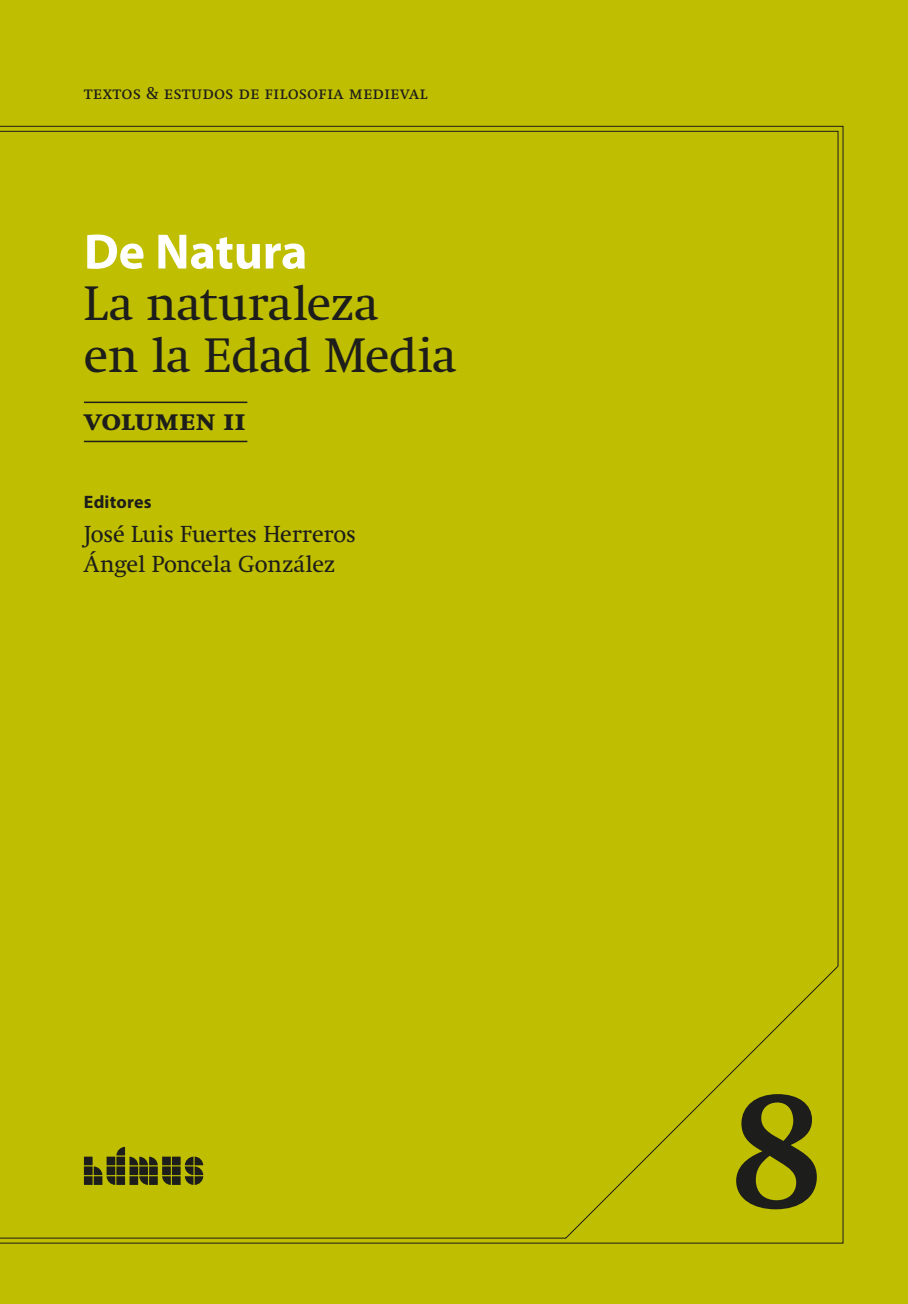
<style>
.page{position:relative;width:908px;height:1304px;background:#fff}
.page>*{position:absolute;margin:0;border:0;box-sizing:border-box;transform-origin:0 0}
.t1{font:700 164.8px "Swift";color:#1d1d1b}
.t2{font:700 50px "Myriad Pro";letter-spacing:-.005em;color:#fff}
.t3{font:48px/51.6px "Swift";letter-spacing:.005em;color:#1d1d1b}
.t4{font:28px "Swift Extra Bold SC";letter-spacing:-.005em;color:#1d1d1b}
.t5{font:23px/30px "Swift";letter-spacing:-.01em;color:#1d1d1b}
.t6{font:18px "Swift";color:#1d1d1b}
.t7{font:700 18px "Myriad Pro";letter-spacing:.01em;color:#1d1d1b}
</style>
<div class="page">
<div style="left:0;top:0;width:907px;height:1304px;background:#bfbe00"></div>
<svg style="left:84px;top:1147px;width:119px;height:38px"></svg>
<svg style="left:564px;top:965px;width:275px;height:274px"></svg>
<hr style="left:84px;top:402px;width:163px;height:1px;background:#1d1d1b">
<hr style="left:84px;top:441px;width:163px;height:1px;background:#1d1d1b">
<p class="t6" style="left:84px;top:82px;width:345px">Textos &amp; Estudos de Filosofia Medieval</p>
<h2 class="t2" style="left:84px;top:219px;width:225px">De Natura</h2>
<h3 class="t3" style="left:84px;top:278px;width:374px">La naturaleza<br>en la Edad Media</h3>
<p class="t4" style="left:84px;top:403px;width:163px">volumen ii</p>
<p class="t7" style="left:84px;top:491px;width:69px">Editores</p>
<p class="t5" style="left:84px;top:519px;width:273px">José Luis Fuertes Herreros<br>Ángel Poncela González</p>
<h1 class="t1" style="left:728px;top:1053px;width:97px">8</h1>
</div>
